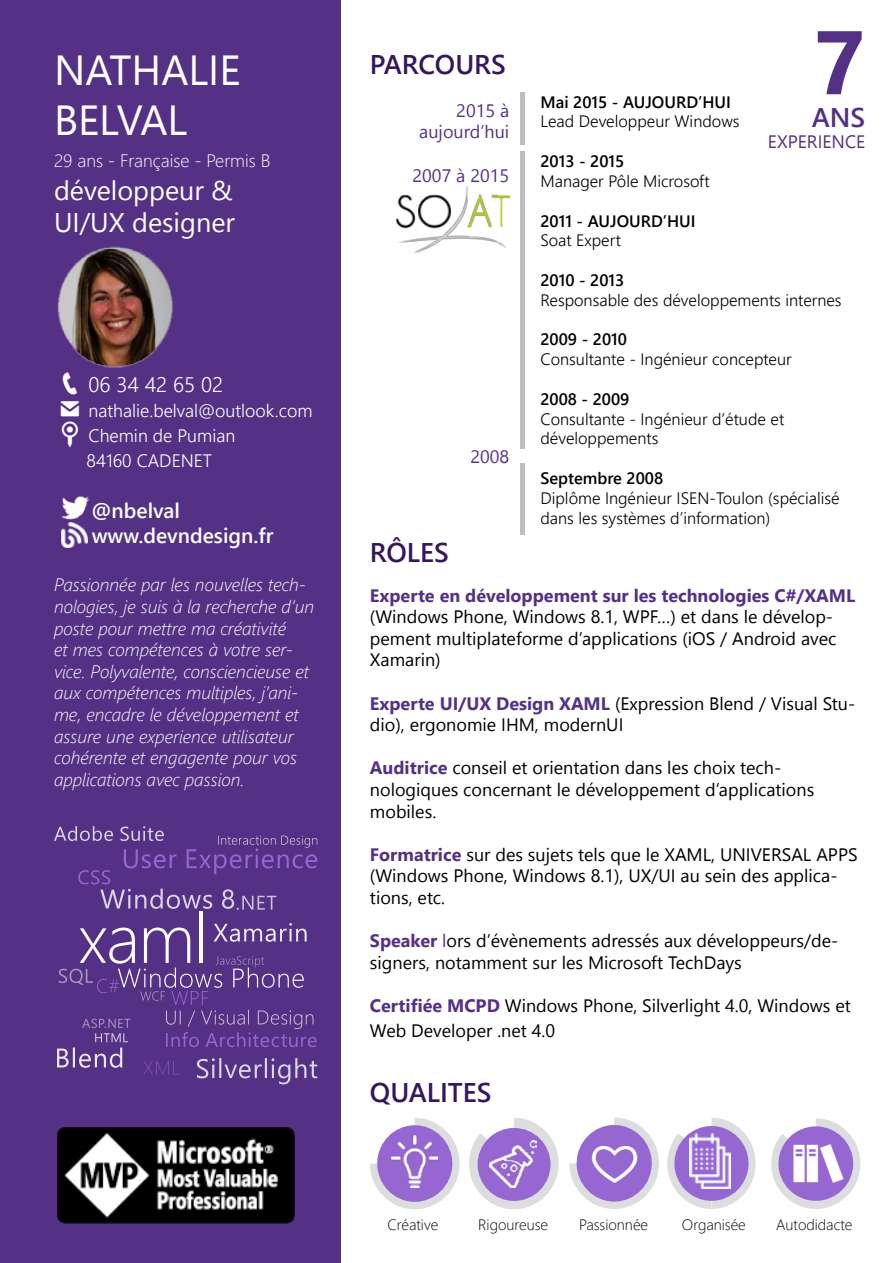
<style>
.page{position:relative;width:893px;height:1263px;background:#fff}
.page>*{position:absolute;margin:0;border:0;box-sizing:border-box;transform-origin:0 0}
.t1{font:700 90px "Segoe UI";color:#553185}
.t2{font:300 69px "Segoe UI";color:#fff}
.t3{font:42px/50.4px "Segoe UI";color:#fff}
.t4{font:27px/32.4px "Segoe UI";color:#fff}
.t5{font:600 27px "Segoe UI";color:#35175d}
.t6{font:600 27px "Segoe UI";color:#553185}
.t7{font:600 21px/25.2px "Segoe UI";color:#fff}
.t8{font:300 21px "Segoe UI";color:#fff}
.t9{font:18px/21.6px "Segoe UI";color:#000}
.t10{font:italic 300 18px/21.6px "Segoe UI";color:#fff}
.t11{font:300 18px/25.2px "Segoe UI";color:#fff}
.t12{font:700 18px "Segoe UI";color:#553185}
.t13{font:18px/21.6px "Segoe UI";color:#553185;text-align:right}
.t14{font:300 18px "Segoe UI";color:#fff}
.t15{font:300 16.5px/19.8px "Segoe UI";color:#000}
.t16{font:600 16.5px "Segoe UI";color:#000}
.t17{font:300 15px "Segoe UI";color:#000}
.s1{font-weight:700;color:#553185}
.s2{color:#553185}
</style>
<div class="page">
<div style="left:0;top:0;width:340px;height:1263px;background:#553185"></div>
<img style="left:58px;top:246px;width:115px;height:122px">
<div style="left:520px;top:152px;width:5px;height:297px;background:#bcbec0"></div>
<img style="left:395px;top:186px;width:116px;height:67px">
<img style="left:57px;top:1127px;width:238px;height:97px">
<svg style="left:57px;top:956px;width:260px;height:128px"></svg>
<svg style="left:54px;top:826px;width:263px;height:116px"></svg>
<img style="left:61px;top:523px;width:26px;height:24px">
<img style="left:61px;top:496px;width:29px;height:24px">
<div style="left:520px;top:463px;width:5px;height:72px;background:#bcbec0"></div>
<div style="left:520px;top:92px;width:5px;height:52px;background:#bcbec0"></div>
<svg style="left:370px;top:1117px;width:491px;height:92px"></svg>
<h3 class="t3" style="left:54px;top:44px;width:188px">NATHALIE<br>BELVAL</h3>
<p class="t14" style="left:54px;top:146px;width:218px">29 ans - Française - Permis B</p>
<h3 class="t4" style="left:54px;top:173px;width:182px">développeur &amp;<br>UI/UX designer</h3>
<p class="t8" style="left:89px;top:367px;width:136px">06 34 42 65 02</p>
<p class="t11" style="left:87px;top:397px;width:227px">nathalie.belval@outlook.com<br>Chemin de Pumian<br>84160 CADENET</p>
<p class="t7" style="left:92px;top:497px;width:183px">@nbelval www.devndesign.fr</p>
<p class="t10" style="left:54px;top:573px;width:262px">Passionnée par les nouvelles tech&shy;nologies, je suis à la recherche d’un poste pour mettre ma créativité<br>et mes compétences à votre ser&shy;vice. Polyvalente, consciencieuse et aux compétences multiples, j’ani&shy;me, encadre le développement et assure une experience utilisateur cohérente et engagente pour vos applications avec passion.</p>
<h2 class="t2" style="left:79px;top:883px;width:131px">xaml</h2>
<h3 class="t5" style="left:370px;top:42px;width:137px">PARCOURS</h3>
<p class="t13" style="left:419px;top:99px;width:91px">2015 à aujourd’hui</p>
<p class="t13" style="left:413px;top:164px;width:98px">2007 à 2015</p>
<p class="t13" style="left:470px;top:445px;width:40px">2008</p>
<h1 class="t1" style="left:814px;top:-10px;width:53px">7</h1>
<h3 class="t6" style="left:812px;top:95px;width:55px">ANS</h3>
<p class="t13" style="left:768px;top:131px;width:99px">EXPERIENCE</p>
<p class="t16" style="left:540px;top:89px;width:192px">Mai 2015 - AUJOURD’HUI</p>
<p class="t15" style="left:540px;top:111px;width:201px">Lead Developpeur Windows</p>
<p class="t16" style="left:540px;top:148px;width:85px">2013 - 2015</p>
<p class="t15" style="left:540px;top:171px;width:171px">Manager Pôle Microsoft</p>
<p class="t16" style="left:540px;top:207px;width:157px">2011 - AUJOURD’HUI</p>
<p class="t15" style="left:540px;top:230px;width:82px">Soat Expert</p>
<p class="t16" style="left:540px;top:267px;width:85px">2010 - 2013</p>
<p class="t15" style="left:540px;top:289px;width:303px">Responsable des développements internes</p>
<p class="t16" style="left:540px;top:326px;width:88px">2009 - 2010</p>
<p class="t15" style="left:540px;top:349px;width:253px">Consultante - Ingénieur concepteur</p>
<p class="t16" style="left:540px;top:386px;width:91px">2008 - 2009</p>
<p class="t15" style="left:540px;top:408px;width:245px">Consultante - Ingénieur d’étude et développements</p>
<p class="t16" style="left:540px;top:465px;width:124px">Septembre 2008</p>
<p class="t15" style="left:540px;top:487px;width:301px">Diplôme Ingénieur ISEN-Toulon (spécialisé dans les systèmes d’information)</p>
<h3 class="t5" style="left:370px;top:531px;width:80px">RÔLES</h3>
<p class="t12" style="left:370px;top:581px;width:487px">Experte en développement sur les technologies C#/XAML</p>
<p class="t9" style="left:370px;top:606px;width:468px">(Windows Phone, Windows 8.1, WPF…) et dans le dévelop&shy;pement multiplateforme d’applications (iOS / Android avec<br>Xamarin)</p>
<p class="t9" style="left:370px;top:692px;width:487px"><span class="s1">Experte UI/UX Design XAML</span> (Expression Blend / Visual Stu&shy;dio), ergonomie IHM, modernUI</p>
<p class="t9" style="left:370px;top:757px;width:446px"><span class="s1">Auditrice</span> conseil et orientation dans les choix tech&shy;nologiques concernant le développement d’applications mobiles.</p>
<p class="t9" style="left:370px;top:843px;width:489px"><span class="s1">Formatrice</span> sur des sujets tels que le XAML, UNIVERSAL APPS (Windows Phone, Windows 8.1), UX/UI au sein des applica&shy;tions, etc.</p>
<p class="t9" style="left:370px;top:930px;width:470px"><span class="s1">Speaker</span> <span class="s2">l</span>ors d’évènements adressés aux développeurs/de&shy;signers, notamment sur les Microsoft TechDays</p>
<p class="t9" style="left:370px;top:993px;width:483px;line-height:25.2px"><span class="s1">Certifiée MCPD</span> Windows Phone, Silverlight 4.0, Windows et<br>Web Developer .net 4.0</p>
<h3 class="t5" style="left:370px;top:1071px;width:123px">QUALITES</h3>
<p class="t17" style="left:387px;top:1212px;width:52px">Créative</p>
<p class="t17" style="left:478px;top:1212px;width:71px">Rigoureuse</p>
<p class="t17" style="left:579px;top:1212px;width:71px">Passionnée</p>
<p class="t17" style="left:682px;top:1212px;width:65px">Organisée</p>
<p class="t17" style="left:776px;top:1212px;width:78px">Autodidacte</p>
</div>
